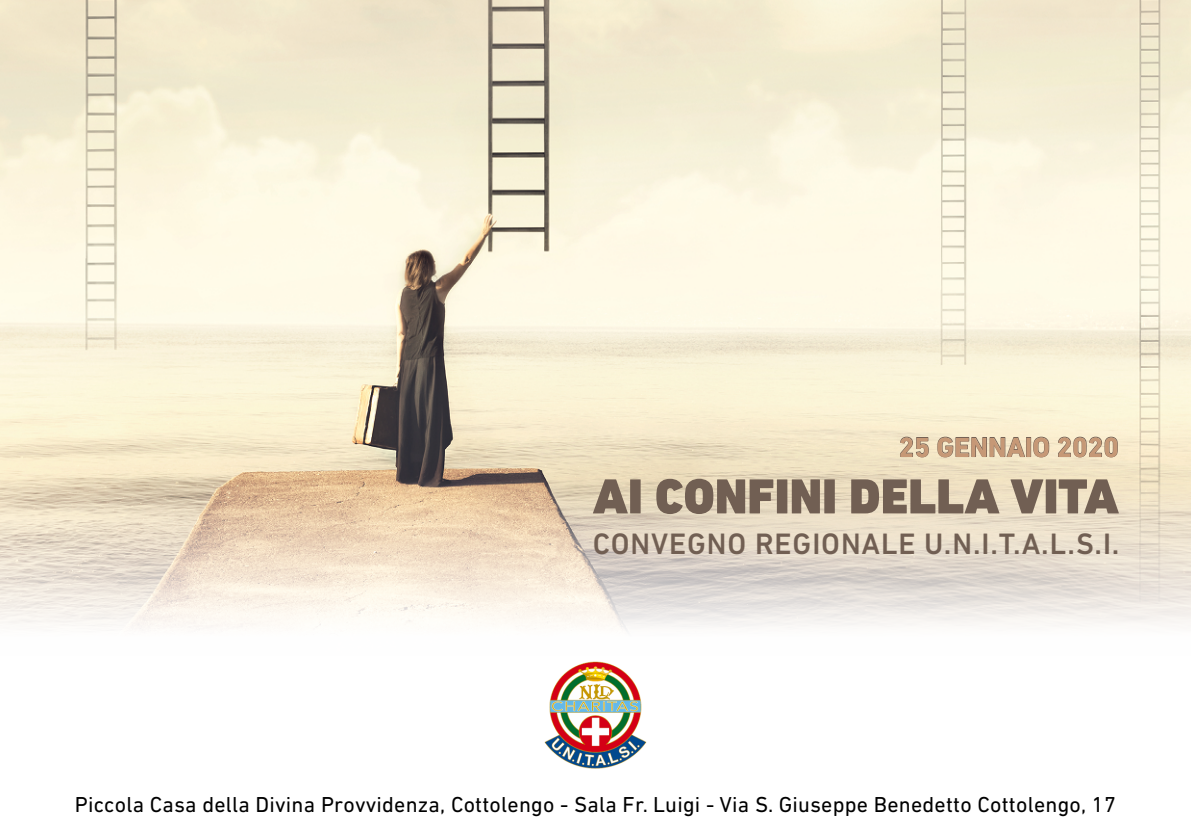
<style>
.page{position:relative;width:1191px;height:840px;background:#fff}
.page>*{position:absolute;margin:0;border:0;box-sizing:border-box;transform-origin:0 0}
.t1{font:900 50px "DIN Next CYR";color:#715f53}
.t2{font:500 30px "DIN Next CYR";letter-spacing:.03em;color:#715f53}
.t3{font:700 28px "DIN Next CYR";color:#c69876}
.t4{font:22px "DIN Next CYR";letter-spacing:.01em;color:#000}
</style>
<div class="page">
<img style="left:0;top:0;width:1191px;height:631px">
<svg style="left:899px;top:436px;width:30px;height:31px"></svg>
<svg style="left:936px;top:436px;width:89px;height:21px;background:#d2c4a9"></svg>
<div style="left:1026px;top:437px;width:5px;height:20px;border:1px solid #715f53"></div>
<svg style="left:1032px;top:436px;width:17px;height:21px"></svg>
<svg style="left:1057px;top:436px;width:61px;height:31px;background:#ded0b4"></svg>
<img style="left:544px;top:661px;width:103px;height:108px">
<p class="t3" style="left:898px;top:430px;width:222px">25 GENNAIO 2020</p>
<h1 class="t1" style="left:592px;top:466px;width:528px">AI CONFINI DELLA VITA</h1>
<h2 class="t2" style="left:593px;top:526px;width:528px">CONVEGNO REGIONALE U.N.I.T.A.L.S.I.</h2>
<p class="t4" style="left:75px;top:791px;width:1042px">Piccola Casa della Divina Provvidenza, Cottolengo - Sala Fr. Luigi - Via S. Giuseppe Benedetto Cottolengo, 17</p>
</div>
